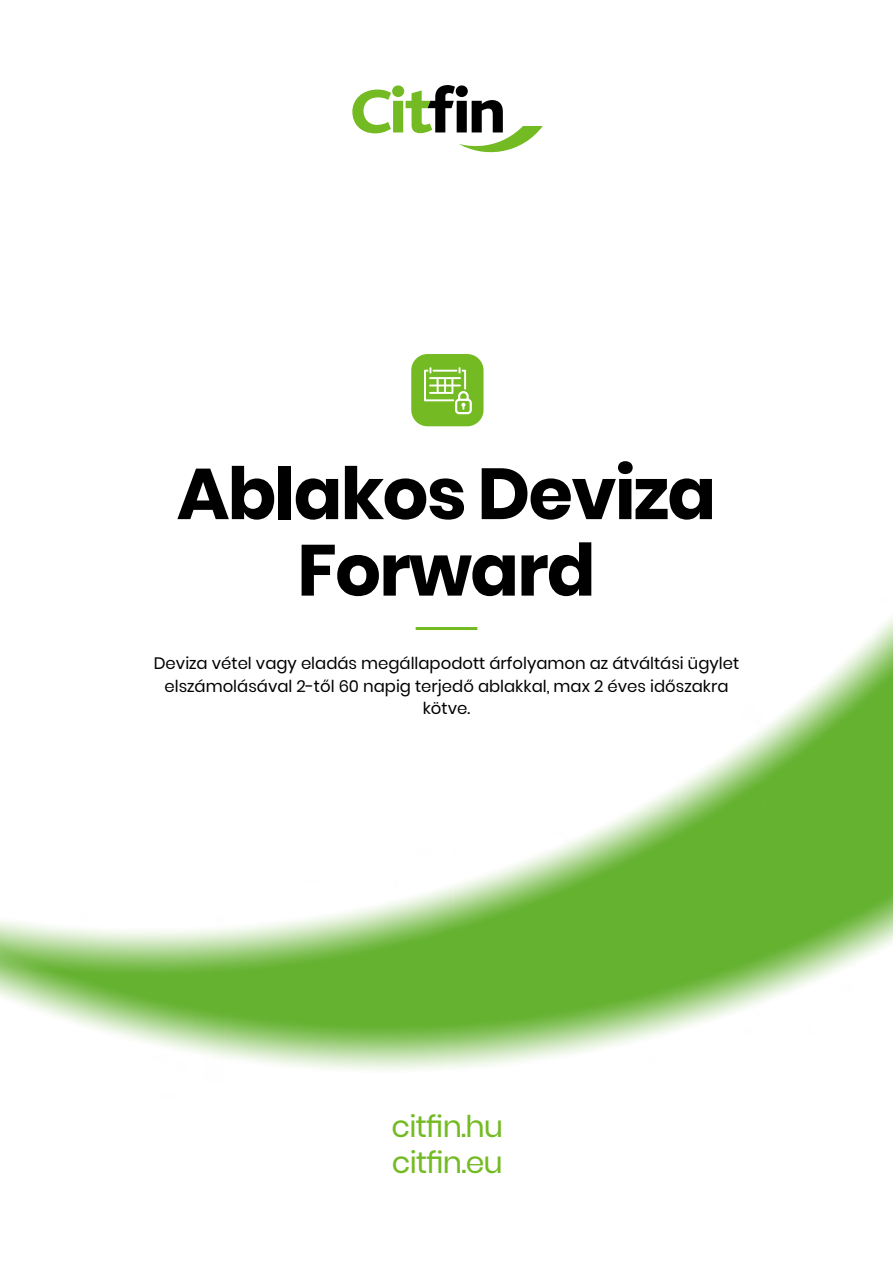
<style>
.page{position:relative;width:893px;height:1263px;background:#fff}
.page>*{position:absolute;margin:0;border:0;box-sizing:border-box;transform-origin:0 0}
.t1{font:700 72px/76.5px "Poppins";letter-spacing:-.025em;color:#000;text-align:center}
.t2{font:30px/36px "Poppins";letter-spacing:-.025em;color:#74bb23}
.t3{font:16.5px/22.5px "Poppins";color:#000;text-align:center}
</style>
<div class="page">
<img style="left:0;top:617px;width:893px;height:453px">
<hr style="left:416px;top:627px;width:61px;height:3px;background:#74bb23">
<svg style="left:352px;top:85px;width:191px;height:68px"></svg>
<div style="left:411px;top:354px;width:72px;height:72px;background:#74bb23;border-radius:16px"></div>
<div style="left:455px;top:399px;width:17px;height:15px;border:2px solid #fff;border-radius:3px"></div>
<svg style="left:424px;top:367px;width:46px;height:43px"></svg>
<h1 class="t1" style="left:177px;top:456px;width:541px">Ablakos Deviza<br>Forward</h1>
<p class="t3" style="left:154px;top:652px;width:587px">Deviza vétel vagy eladás megállapodott árfolyamon az átváltási ügylet elszámolásával 2-től 60 napig terjedő ablakkal, max 2 éves időszakra kötve.</p>
<h2 class="t2" style="left:392px;top:1108px;width:113px">citfin.hu citfin.eu</h2>
</div>
